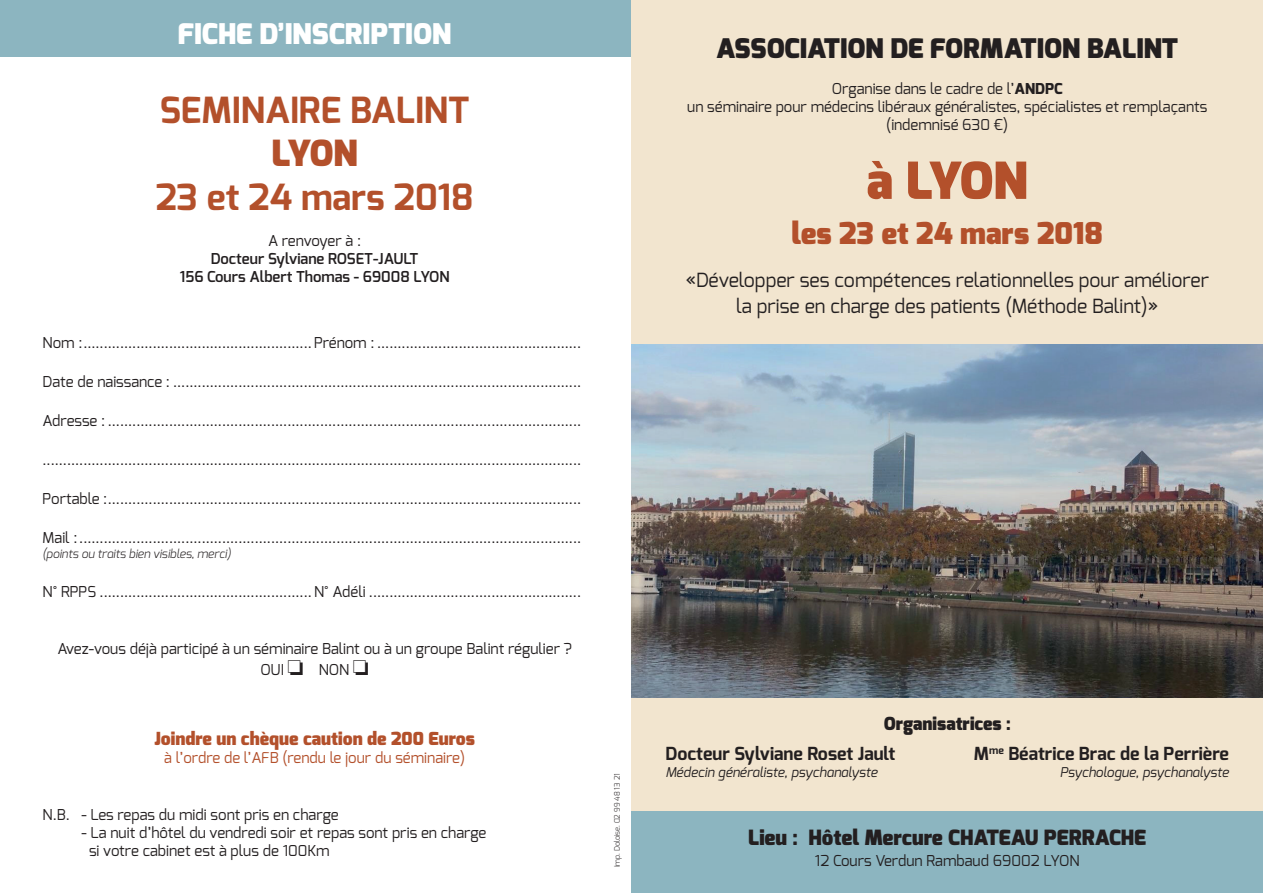
<style>
.page{position:relative;width:1263px;height:893px;background:#fff}
.page>*{position:absolute;margin:0;border:0;box-sizing:border-box;transform-origin:0 0}
.t1{font:900 51px "Exo";color:#b3502b}
.t2{font:700 36px "Exo";color:#b3502b}
.t3{font:900 36px "Exo";color:#b3502b}
.t4{font:900 30px "Exo";color:#b3502b}
.t5{font:900 28.5px "Exo";color:#fff}
.t6{font:900 27px "Exo";color:#231f20}
.t7{font:900 21px "Exo";color:#231f20}
.t8{font:19.5px/25.5px "Exo";color:#231f20;text-align:center}
.t9{font:700 18px "Exo";color:#231f20}
.t10{font:900 18px "Exo";color:#b3502b}
.t11{font:900 18px "Exo";color:#231f20}
.t12{font:15px/18px "Exo";color:#231f20;text-align:center}
.t13{font:600 15px/18px "Exo";color:#231f20;text-align:center}
.t14{font:15px "Exo";color:#b3502b}
.t15{font:15px "Exo";letter-spacing:-.02em;color:#231f20}
.t16{font:italic 13.5px "Exo";letter-spacing:-.01em;color:#231f20}
.t17{font:italic 300 12px "Exo";color:#231f20}
.t18{font:300 7.5px "Exo";color:#231f20}
.s1{font-weight:800}
</style>
<div class="page">
<div style="left:0;top:0;width:631px;height:56px;background:#8cb5c0"></div>
<div style="left:631px;top:0;width:632px;height:893px;background:#f2e5cf"></div>
<div style="left:631px;top:811px;width:632px;height:82px;background:#8cb5c0"></div>
<img style="left:631px;top:344px;width:632px;height:353px">
<h3 class="t5" style="left:178px;top:15px;width:275px">FICHE D’INSCRIPTION</h3>
<h2 class="t2" style="left:160px;top:87px;width:311px">SEMINAIRE BALINT</h2>
<h2 class="t3" style="left:272px;top:130px;width:88px">LYON</h2>
<h2 class="t2" style="left:156px;top:173px;width:319px">23 et 24 mars 2018</h2>
<p class="t15" style="left:268px;top:231px;width:95px">A renvoyer à :</p>
<p class="t13" style="left:180px;top:249px;width:271px">Docteur Sylviane ROSET-JAULT<br>156 Cours Albert Thomas - 69008 LYON</p>
<p class="t12" style="left:43px;top:333px;width:540px">Nom :........................................................ Prénom : ..................................................</p>
<p class="t12" style="left:43px;top:372px;width:540px">Date de naissance : ....................................................................................................</p>
<p class="t12" style="left:43px;top:411px;width:540px">Adresse : ....................................................................................................................</p>
<p class="t12" style="left:43px;top:450px;width:540px">....................................................................................................................................</p>
<p class="t12" style="left:43px;top:489px;width:540px">Portable :....................................................................................................................</p>
<p class="t12" style="left:43px;top:528px;width:540px">Mail :...........................................................................................................................</p>
<p class="t17" style="left:43px;top:546px;width:190px">(points ou traits bien visibles, merci)</p>
<p class="t12" style="left:43px;top:582px;width:540px">N° RPPS ....................................................N° Adéli ....................................................</p>
<p class="t12" style="left:57px;top:638px;width:516px;line-height:21px">Avez-vous déjà participé à un séminaire Balint ou à un groupe Balint régulier ?<br>OUI □ NON □</p>
<p class="t10" style="left:154px;top:727px;width:322px">Joindre un chèque caution de 200 Euros</p>
<p class="t14" style="left:164px;top:748px;width:302px">à l’ordre de l’AFB (rendu le jour du séminaire)</p>
<p class="t12" style="left:43px;top:806px;width:298px">N.B. - Les repas du midi sont pris en charge</p>
<p class="t12" style="left:89px;top:824px;width:399px;text-align:left;text-indent:-8px">- La nuit d’hôtel du vendredi soir et repas sont pris en charge si votre cabinet est à plus de 100Km</p>
<p class="t18" style="left:612px;top:867px;width:96px;rotate:-90deg">Imp. Doloise. 02 99 48 13 21</p>
<h3 class="t6" style="left:716px;top:31px;width:464px">ASSOCIATION DE FORMATION BALINT</h3>
<p class="t12" style="left:687px;top:79px;width:522px">Organise dans le cadre de l’<span class="s1">ANDPC<br></span>un séminaire pour médecins libéraux généralistes, spécialistes et remplaçants (indemnisé 630 €)</p>
<h1 class="t1" style="left:866px;top:148px;width:163px">à LYON</h1>
<h3 class="t4" style="left:791px;top:214px;width:313px">les 23 et 24 mars 2018</h3>
<h3 class="t8" style="left:685px;top:268px;width:525px">«Développer ses compétences relationnelles pour améliorer la prise en charge des patients (Méthode Balint)»</h3>
<p class="t11" style="left:884px;top:712px;width:129px">Organisatrices :</p>
<p class="t9" style="left:665px;top:742px;width:231px">Docteur Sylviane Roset Jault</p>
<p class="t9" style="left:974px;top:742px;width:257px">M<sup>me</sup> Béatrice Brac de la Perrière</p>
<p class="t16" style="left:665px;top:763px;width:214px">Médecin généraliste, psychanalyste</p>
<p class="t16" style="left:1060px;top:763px;width:171px">Psychologue, psychanalyste</p>
<h3 class="t7" style="left:748px;top:824px;width:399px">Lieu : Hôtel Mercure CHATEAU PERRACHE</h3>
<p class="t12" style="left:815px;top:852px;width:266px">12 Cours Verdun Rambaud 69002 LYON</p>
</div>
